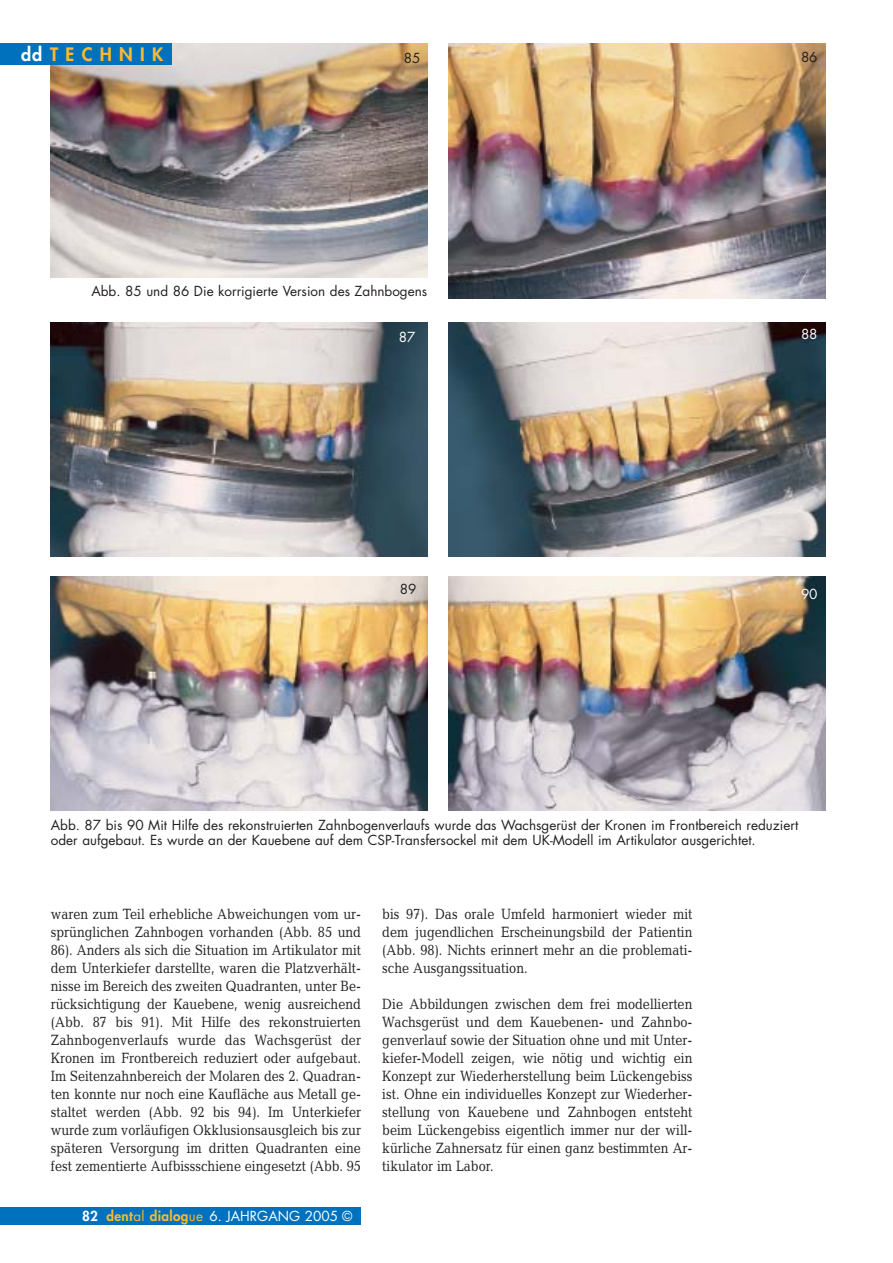
<style>
.page{position:relative;width:893px;height:1263px;background:#fff}
.page>*{position:absolute;margin:0;border:0;box-sizing:border-box;transform-origin:0 0}
.t1{font:800 18px "Futura";letter-spacing:.405em;color:#fdb931}
.t2{font:15px/18px "Candida";color:#231f1f;text-align:justify;scale:.85 1}
.t3{font:13.5px/15px "Futura";color:#231f1f}
.t4{font:13.5px "Futura";color:#fff}
.s1{color:#fff}
.s2{font-weight:800}
.s3{font-weight:800;color:#fdb931}
.s4{color:#fdb931}
</style>
<div class="page">
<div style="left:0;top:1207px;width:361px;height:18px;background:#0071bc"></div>
<img style="left:51px;top:43px;width:376px;height:234px">
<img style="left:448px;top:43px;width:377px;height:255px">
<img style="left:51px;top:322px;width:376px;height:234px">
<img style="left:448px;top:322px;width:377px;height:234px">
<img style="left:51px;top:576px;width:376px;height:234px">
<img style="left:448px;top:576px;width:377px;height:234px">
<div style="left:0;top:43px;width:172px;height:22px;background:#0071bc"></div>
<p class="t1" style="left:21px;top:46px;width:144px"><span class="s1">dd</span>TECHNIK</p>
<p class="t3" style="left:404px;top:52px;width:18px">85</p>
<p class="t3" style="left:91px;top:285px;width:337px">Abb. 85 und 86 Die korrigierte Version des Zahnbogens</p>
<p class="t3" style="left:801px;top:51px;width:18px">86</p>
<p class="t4" style="left:399px;top:331px;width:18px">87</p>
<p class="t4" style="left:801px;top:328px;width:18px">88</p>
<p class="t3" style="left:399px;top:582px;width:18px">89</p>
<p class="t4" style="left:801px;top:588px;width:18px">90</p>
<p class="t3" style="left:51px;top:819px;width:749px">Abb. 87 bis 90 Mit Hilfe des rekonstruierten Zahnbogenverlaufs wurde das Wachsgerüst der Kronen im Frontbereich reduziert oder aufgebaut. Es wurde an der Kauebene auf dem CSP-Transfersockel mit dem UK-Modell im Artikulator ausgerichtet.</p>
<p class="t2" style="left:51px;top:906px;width:366px">waren zum Teil erhebliche Abweichungen vom ur&shy;sprünglichen Zahnbogen vorhanden (Abb. 85 und 86). Anders als sich die Situation im Artikulator mit dem Unterkiefer darstellte, waren die Platzverhält&shy;nisse im Bereich des zweiten Quadranten, unter Be&shy;rücksichtigung der Kauebene, wenig ausreichend (Abb. 87 bis 91). Mit Hilfe des rekonstruierten Zahnbogenverlaufs wurde das Wachsgerüst der Kronen im Frontbereich reduziert oder aufgebaut.<br>Im Seitenzahnbereich der Molaren des 2. Quadran&shy;ten konnte nur noch eine Kaufläche aus Metall ge&shy;staltet werden (Abb. 92 bis 94). Im Unterkiefer wurde zum vorläufigen Okklusionsausgleich bis zur späteren Versorgung im dritten Quadranten eine fest zementierte Aufbissschiene eingesetzt (Abb. 95</p>
<p class="t2" style="left:382px;top:906px;width:366px">bis 97). Das orale Umfeld harmoniert wieder mit dem jugendlichen Erscheinungsbild der Patientin (Abb. 98). Nichts erinnert mehr an die problemati&shy;sche Ausgangssituation.</p>
<p class="t2" style="left:382px;top:996px;width:366px">Die Abbildungen zwischen dem frei modellierten Wachsgerüst und dem Kauebenen- und Zahnbo&shy;genverlauf sowie der Situation ohne und mit Unter&shy;kiefer-Modell zeigen, wie nötig und wichtig ein Konzept zur Wiederherstellung beim Lückengebiss ist. Ohne ein individuelles Konzept zur Wiederher&shy;stellung von Kauebene und Zahnbogen entsteht beim Lückengebiss eigentlich immer nur der will&shy;kürliche Zahnersatz für einen ganz bestimmten Ar&shy;tikulator im Labor.</p>
<p class="t4" style="left:82px;top:1209px;width:272px"><span class="s2">82</span> <span class="s3">dent</span><span class="s4">al</span> <span class="s3">dialog</span><span class="s4">ue</span> 6. JAHRGANG 2005 ©</p>
</div>
